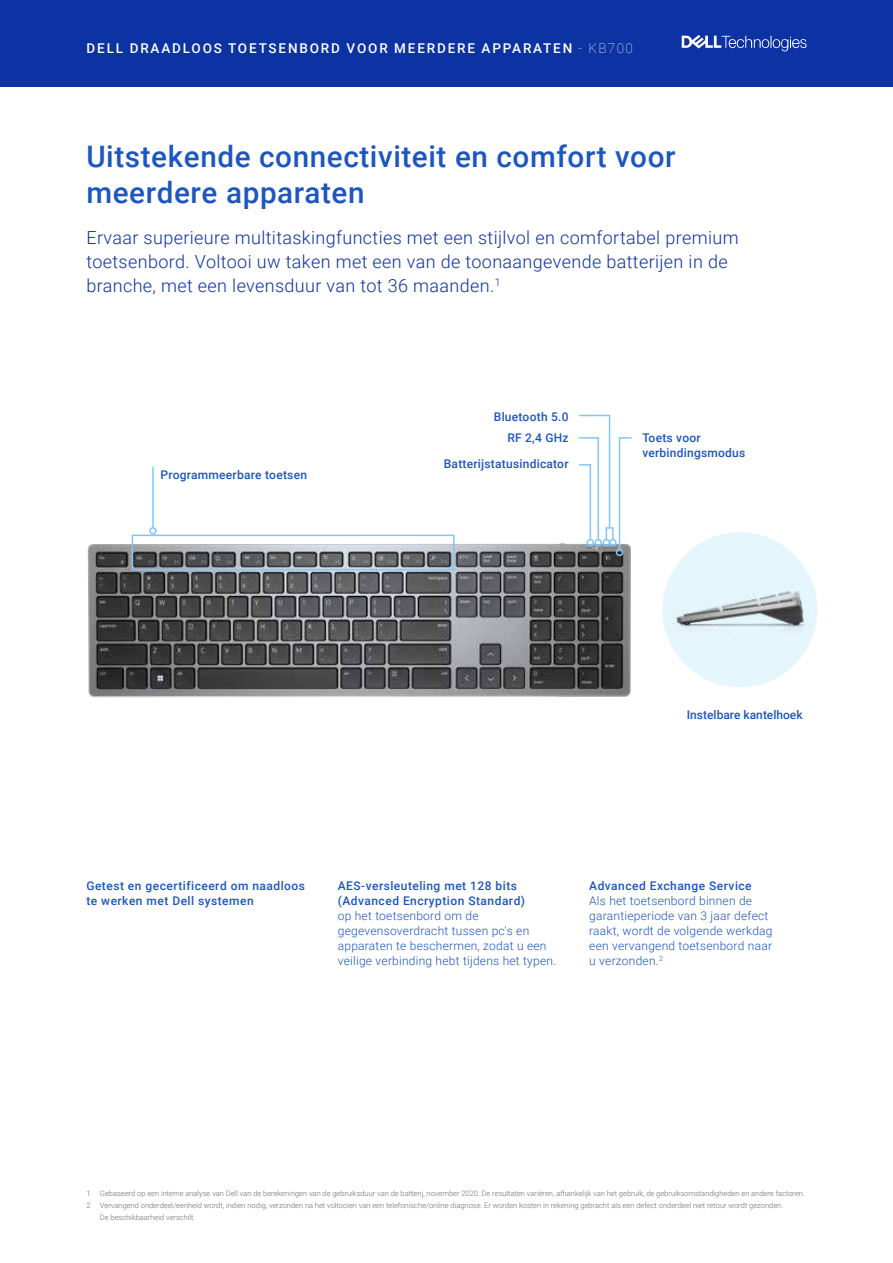
<style>
.page{position:relative;width:893px;height:1263px;background:#fff}
.page>*{position:absolute;margin:0;border:0;box-sizing:border-box;transform-origin:0 0}
.t1{font:500 29.7px/36px "Roboto";letter-spacing:.02em;color:#1d56c0}
.t2{font:300 18px/24px "Roboto";letter-spacing:.02em;color:#0c32a4}
.t3{font:500 13.5px "Roboto";letter-spacing:.135em;color:#fff}
.t4{font:300 12px/15px "Roboto";letter-spacing:.02em;color:#1d56c0}
.t5{font:500 12px/15px "Roboto";letter-spacing:.04em;color:#1d56c0}
.t6{font:500 12px/21.8px "Roboto";letter-spacing:.02em;color:#1d56c0;text-align:right}
.t7{font:500 12px "Roboto";color:#1d56c0}
.t8{font:300 7.5px "Roboto";color:#6e6e6e}
.s1{font-weight:100}
</style>
<div class="page">
<div style="left:0;top:0;width:893px;height:86px;background:#0c32a4"></div>
<img style="left:87px;top:527px;width:544px;height:171px">
<div style="left:606px;top:527px;width:8px;height:13px;border:2px solid #80c7fb"></div>
<div style="left:603px;top:539px;width:7px;height:7px;border:2px solid #80c7fb;border-radius:50%"></div>
<div style="left:609px;top:539px;width:8px;height:7px;border:2px solid #80c7fb;border-radius:50%"></div>
<div style="left:132px;top:535px;width:323px;height:35px;border:2px solid #80c7fb"></div>
<hr style="left:152px;top:467px;width:2px;height:61px;background:#80c7fb">
<div style="left:149px;top:527px;width:8px;height:8px;border:2px solid #80c7fb;border-radius:50%"></div>
<div style="left:594px;top:539px;width:8px;height:7px;border:2px solid #80c7fb;border-radius:50%"></div>
<svg style="left:577px;top:414px;width:34px;height:127px"></svg>
<div style="left:587px;top:539px;width:7px;height:7px;border:2px solid #80c7fb;border-radius:50%"></div>
<svg style="left:618px;top:437px;width:14px;height:114px"></svg>
<div style="left:616px;top:549px;width:7px;height:7px;border:2px solid #80c7fb;border-radius:50%"></div>
<img style="left:662px;top:532px;width:155px;height:155px;border-radius:77px">
<svg style="left:682px;top:35px;width:125px;height:16px"></svg>
<h3 class="t3" style="left:87px;top:39px;width:548px">DELL DRAADLOOS TOETSENBORD VOOR MEERDERE APPARATEN <span class="s1">- KB700</span></h3>
<h1 class="t1" style="left:86px;top:137px;width:591px">Uitstekende connectiviteit en comfort voor meerdere apparaten</h1>
<h2 class="t2" style="left:86px;top:225px;width:654px">Ervaar superieure multitaskingfuncties met een stijlvol en comfortabel premium toetsenbord. Voltooi uw taken met een van de toonaangevende batterijen in de branche, met een levensduur van tot 36 maanden.<sup>1</sup></h2>
<h3 class="t6" style="left:161px;top:464px;width:148px">Programmeerbare toetsen</h3>
<h3 class="t6" style="left:494px;top:405px;width:76px">Bluetooth 5.0<br>RF 2,4 GHz</h3>
<h3 class="t6" style="left:444px;top:453px;width:126px">Batterijstatusindicator</h3>
<h3 class="t6" style="left:642px;top:430px;width:105px;line-height:15px;text-align:left">Toets voor verbindingsmodus</h3>
<h3 class="t7" style="left:687px;top:706px;width:117px">Instelbare kantelhoek</h3>
<h3 class="t5" style="left:86px;top:878px;width:220px">Getest en gecertificeerd om naadloos te werken met Dell systemen</h3>
<h3 class="t5" style="left:338px;top:878px;width:189px">AES-versleuteling met 128 bits (Advanced Encryption Standard)</h3>
<h3 class="t4" style="left:338px;top:908px;width:220px">op het toetsenbord om de gegevensoverdracht tussen pc's en apparaten te beschermen, zodat u een veilige verbinding hebt tijdens het typen.</h3>
<h3 class="t5" style="left:589px;top:878px;width:164px">Advanced Exchange Service</h3>
<h3 class="t4" style="left:589px;top:893px;width:185px">Als het toetsenbord binnen de garantieperiode van 3 jaar defect raakt, wordt de volgende werkdag een vervangend toetsenbord naar u verzonden.<sup>2</sup></h3>
<p class="t8" style="left:86px;top:1188px;width:720px">1 Gebaseerd op een interne analyse van Dell van de berekeningen van de gebruiksduur van de batterij, november 2020. De resultaten variëren, afhankelijk van het gebruik, de gebruiksomstandigheden en andere factoren.</p>
<p class="t8" style="left:86px;top:1200px;width:698px">2 Vervangend onderdeel/eenheid wordt, indien nodig, verzonden na het voltooien van een telefonische/online diagnose. Er worden kosten in rekening gebracht als een defect onderdeel niet retour wordt gezonden.</p>
<p class="t8" style="left:100px;top:1212px;width:97px">De beschikbaarheid verschilt.</p>
</div>
